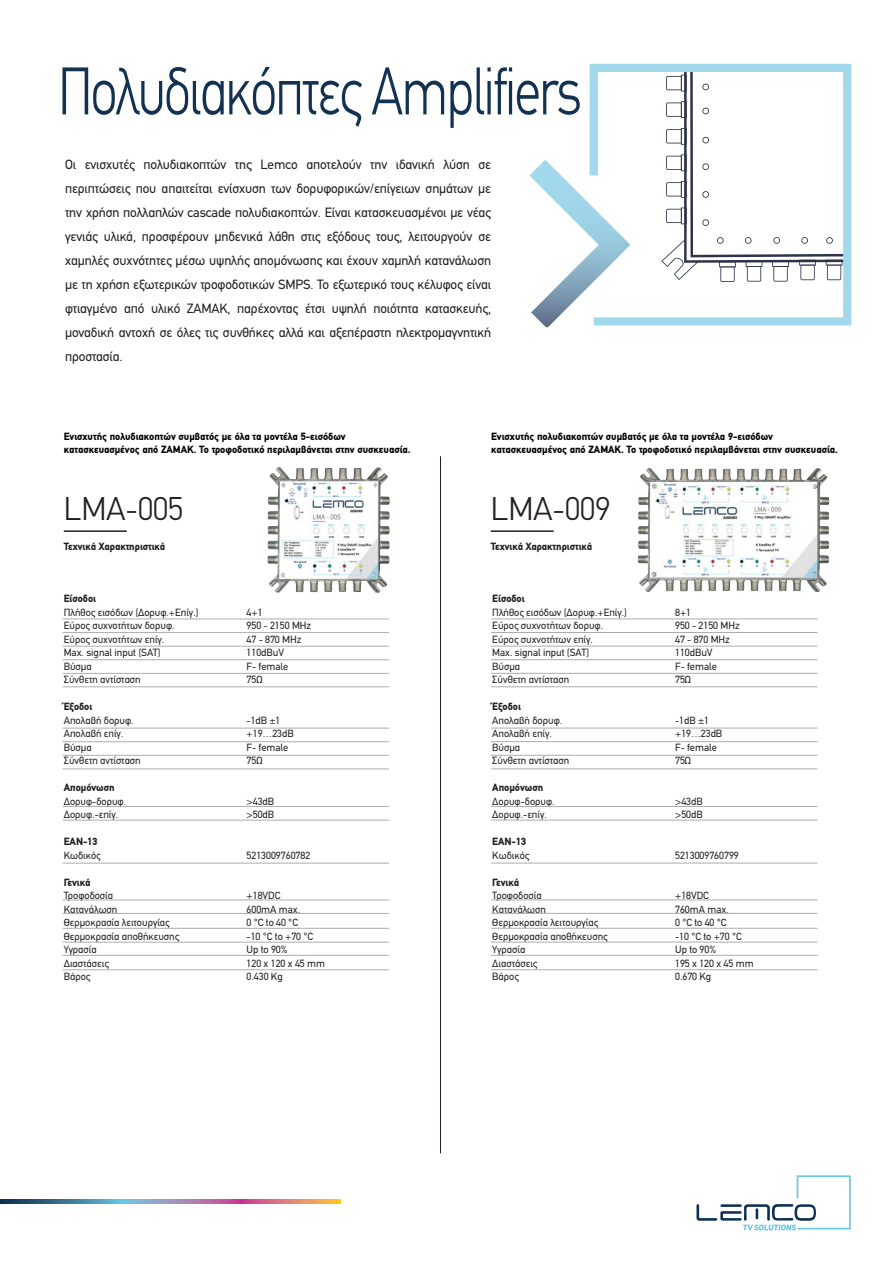
<style>
.page{position:relative;width:893px;height:1263px;background:#fff}
.page>*{position:absolute;margin:0;border:0;box-sizing:border-box;transform-origin:0 0}
.t1{font:300 67.5px "PF Din Text";letter-spacing:-.03em;color:#133252;scale:.8 1}
.t2{font:300 33px "PF Din Text";color:#231f20}
.t3{font:13.5px/24px "PF Din Text";letter-spacing:-.01em;color:#231f20;text-align:justify}
.t4{font:10.5px "PF Din Text";color:#231f20}
.t5{font:900 10.5px/12.6px "PF Din Text";color:#040503}
.t6{font:900 10.5px "PF Din Text";color:#231f20}
</style>
<div class="page">
<svg style="left:0;top:1199px;width:340px;height:4px"></svg>
<svg style="left:696px;top:1175px;width:155px;height:55px"></svg>
<svg style="left:590px;top:64px;width:261px;height:261px"></svg>
<svg style="left:529px;top:160px;width:101px;height:167px"></svg>
<svg style="left:661px;top:72px;width:182px;height:210px"></svg>
<img style="left:267px;top:467px;width:123px;height:126px">
<img style="left:632px;top:467px;width:198px;height:153px">
<hr style="left:64px;top:530px;width:63px;height:2px;background:#231f20">
<hr style="left:491px;top:530px;width:63px;height:2px;background:#231f20">
<hr style="left:440px;top:456px;width:1px;height:697px;background:#231f20">
<hr style="left:63px;top:619px;width:326px;height:1px;background:#aeadad">
<hr style="left:491px;top:619px;width:326px;height:1px;background:#aeadad">
<hr style="left:63px;top:632px;width:326px;height:1px;background:#aeadad">
<hr style="left:491px;top:632px;width:326px;height:1px;background:#aeadad">
<hr style="left:63px;top:646px;width:326px;height:1px;background:#aeadad">
<hr style="left:491px;top:646px;width:326px;height:1px;background:#aeadad">
<hr style="left:63px;top:659px;width:326px;height:1px;background:#aeadad">
<hr style="left:491px;top:659px;width:326px;height:1px;background:#aeadad">
<hr style="left:63px;top:673px;width:326px;height:1px;background:#aeadad">
<hr style="left:491px;top:673px;width:326px;height:1px;background:#aeadad">
<hr style="left:63px;top:686px;width:326px;height:1px;background:#aeadad">
<hr style="left:491px;top:686px;width:326px;height:1px;background:#aeadad">
<hr style="left:63px;top:728px;width:326px;height:1px;background:#aeadad">
<hr style="left:491px;top:728px;width:326px;height:1px;background:#aeadad">
<hr style="left:63px;top:741px;width:326px;height:1px;background:#aeadad">
<hr style="left:491px;top:741px;width:326px;height:1px;background:#aeadad">
<hr style="left:63px;top:755px;width:326px;height:1px;background:#aeadad">
<hr style="left:491px;top:755px;width:326px;height:1px;background:#aeadad">
<hr style="left:63px;top:769px;width:326px;height:1px;background:#aeadad">
<hr style="left:491px;top:769px;width:326px;height:1px;background:#aeadad">
<hr style="left:63px;top:806px;width:326px;height:1px;background:#aeadad">
<hr style="left:491px;top:806px;width:326px;height:1px;background:#aeadad">
<hr style="left:63px;top:820px;width:326px;height:1px;background:#aeadad">
<hr style="left:491px;top:820px;width:326px;height:1px;background:#aeadad">
<hr style="left:63px;top:900px;width:326px;height:1px;background:#aeadad">
<hr style="left:491px;top:900px;width:326px;height:1px;background:#aeadad">
<hr style="left:63px;top:913px;width:326px;height:1px;background:#aeadad">
<hr style="left:491px;top:913px;width:326px;height:1px;background:#aeadad">
<hr style="left:63px;top:928px;width:326px;height:1px;background:#aeadad">
<hr style="left:491px;top:928px;width:326px;height:1px;background:#aeadad">
<hr style="left:63px;top:942px;width:326px;height:1px;background:#aeadad">
<hr style="left:491px;top:942px;width:326px;height:1px;background:#aeadad">
<hr style="left:63px;top:863px;width:326px;height:1px;background:#aeadad">
<hr style="left:491px;top:863px;width:326px;height:1px;background:#aeadad">
<hr style="left:63px;top:955px;width:326px;height:1px;background:#aeadad">
<hr style="left:491px;top:955px;width:326px;height:1px;background:#aeadad">
<hr style="left:63px;top:969px;width:326px;height:1px;background:#aeadad">
<hr style="left:491px;top:969px;width:326px;height:1px;background:#aeadad">
<h1 class="t1" style="left:58px;top:51px;width:656px">Πολυδιακόπτες Amplifiers</h1>
<p class="t3" style="left:65px;top:152px;width:428px">Οι ενισχυτές πολυδιακοπτών της Lemco αποτελούν την ιδανική λύση σε περιπτώσεις που απαιτείται ενίσχυση των δορυφορικών/επίγειων σημάτων με την χρήση πολλαπλών cascade πολυδιακοπτών. Είναι κατασκευασμένοι µε νέας γενιάς υλικά, προσφέρουν µηδενικά λάθη στις εξόδους τους, λειτουργούν σε χαµηλές συχνότητες µέσω υψηλής απομόνωσης και έχουν χαμηλή κατανάλωση µε τη χρήση εξωτερικών τροφοδοτικών SMPS. Το εξωτερικό τους κέλυφος είναι φτιαγµένο από υλικό ZAMAK, παρέχοντας έτσι υψηλή ποιότητα κατασκευής, µοναδική αντοχή σε όλες τις συνθήκες αλλά και αξεπέραστη ηλεκτροµαγνητική προστασία.</p>
<p class="t5" style="left:64px;top:430px;width:348px">Ενισχυτής πολυδιακοπτών συμβατός με όλα τα μοντέλα 5-εισόδων κατασκευασμένος από ZAMAK. Το τροφοδοτικό περιλαμβάνεται στην συσκευασία.</p>
<p class="t5" style="left:491px;top:430px;width:348px">Ενισχυτής πολυδιακοπτών συμβατός με όλα τα μοντέλα 9-εισόδων κατασκευασμένος από ZAMAK. Το τροφοδοτικό περιλαμβάνεται στην συσκευασία.</p>
<h2 class="t2" style="left:64px;top:489px;width:121px">LMA-005</h2>
<h2 class="t2" style="left:491px;top:489px;width:121px">LMA-009</h2>
<p class="t6" style="left:64px;top:540px;width:103px">Τεχνικά Χαρακτηριστικά</p>
<p class="t6" style="left:64px;top:592px;width:34px">Είσοδοι</p>
<p class="t4" style="left:64px;top:606px;width:136px">Πλήθος εισόδων (Δορυφ.+Επίγ.)</p>
<p class="t4" style="left:247px;top:606px;width:17px">4+1</p>
<p class="t4" style="left:64px;top:619px;width:112px">Εύρος συχνοτήτων δορυφ.</p>
<p class="t4" style="left:247px;top:619px;width:66px">950 - 2150 MHz</p>
<p class="t4" style="left:64px;top:633px;width:102px">Εύρος συχνοτήτων επίγ.</p>
<p class="t4" style="left:247px;top:633px;width:56px">47 - 870 MHz</p>
<p class="t4" style="left:64px;top:646px;width:98px">Max. signal input (SAT)</p>
<p class="t4" style="left:247px;top:646px;width:39px">110dBuV</p>
<p class="t4" style="left:64px;top:660px;width:29px">Βύσμα</p>
<p class="t4" style="left:247px;top:660px;width:43px">F- female</p>
<p class="t4" style="left:64px;top:673px;width:79px">Σύνθετη αντίσταση</p>
<p class="t4" style="left:247px;top:673px;width:17px">75Ω</p>
<p class="t6" style="left:64px;top:700px;width:30px">Έξοδοι</p>
<p class="t4" style="left:64px;top:714px;width:71px">Απολαβή δορυφ.</p>
<p class="t4" style="left:247px;top:714px;width:35px">-1dB ±1</p>
<p class="t4" style="left:64px;top:727px;width:61px">Απολαβή επίγ.</p>
<p class="t4" style="left:247px;top:727px;width:48px">+19…23dB</p>
<p class="t4" style="left:64px;top:741px;width:29px">Βύσμα</p>
<p class="t4" style="left:247px;top:741px;width:43px">F- female</p>
<p class="t4" style="left:64px;top:754px;width:79px">Σύνθετη αντίσταση</p>
<p class="t4" style="left:247px;top:754px;width:17px">75Ω</p>
<p class="t6" style="left:64px;top:781px;width:52px">Απομόνωση</p>
<p class="t4" style="left:64px;top:795px;width:64px">Δορυφ-δορυφ.</p>
<p class="t4" style="left:247px;top:795px;width:29px">&gt;43dB</p>
<p class="t4" style="left:64px;top:808px;width:56px">Δορυφ.-επίγ.</p>
<p class="t4" style="left:247px;top:808px;width:29px">&gt;50dB</p>
<p class="t6" style="left:64px;top:835px;width:35px">EAN-13</p>
<p class="t4" style="left:64px;top:849px;width:39px">Κωδικός</p>
<p class="t4" style="left:247px;top:849px;width:65px">5213009760782</p>
<p class="t6" style="left:64px;top:876px;width:28px">Γενικά</p>
<p class="t4" style="left:64px;top:889px;width:51px">Τροφοδοσία</p>
<p class="t4" style="left:247px;top:889px;width:35px">+18VDC</p>
<p class="t4" style="left:64px;top:903px;width:55px">Κατανάλωση</p>
<p class="t4" style="left:247px;top:903px;width:55px">600mA max.</p>
<p class="t4" style="left:64px;top:916px;width:107px">Θερμοκρασία λειτουργίας</p>
<p class="t4" style="left:247px;top:916px;width:53px">0 °C to 40 °C</p>
<p class="t4" style="left:64px;top:930px;width:117px">Θερμοκρασία αποθήκευσης</p>
<p class="t4" style="left:247px;top:930px;width:68px">-10 °C to +70 °C</p>
<p class="t4" style="left:64px;top:943px;width:34px">Υγρασία</p>
<p class="t4" style="left:247px;top:943px;width:42px">Up to 90%</p>
<p class="t4" style="left:64px;top:957px;width:47px">Διαστάσεις</p>
<p class="t4" style="left:247px;top:957px;width:80px">120 x 120 x 45 mm</p>
<p class="t4" style="left:64px;top:970px;width:28px">Βάρος</p>
<p class="t4" style="left:247px;top:970px;width:38px">0.430 Kg</p>
<p class="t6" style="left:491px;top:540px;width:103px">Τεχνικά Χαρακτηριστικά</p>
<p class="t6" style="left:492px;top:592px;width:34px">Είσοδοι</p>
<p class="t4" style="left:492px;top:606px;width:136px">Πλήθος εισόδων (Δορυφ.+Επίγ.)</p>
<p class="t4" style="left:675px;top:606px;width:17px">8+1</p>
<p class="t4" style="left:492px;top:619px;width:112px">Εύρος συχνοτήτων δορυφ.</p>
<p class="t4" style="left:675px;top:619px;width:66px">950 - 2150 MHz</p>
<p class="t4" style="left:492px;top:633px;width:102px">Εύρος συχνοτήτων επίγ.</p>
<p class="t4" style="left:675px;top:633px;width:56px">47 - 870 MHz</p>
<p class="t4" style="left:492px;top:646px;width:98px">Max. signal input (SAT)</p>
<p class="t4" style="left:675px;top:646px;width:39px">110dBuV</p>
<p class="t4" style="left:492px;top:660px;width:29px">Βύσμα</p>
<p class="t4" style="left:675px;top:660px;width:43px">F- female</p>
<p class="t4" style="left:492px;top:673px;width:79px">Σύνθετη αντίσταση</p>
<p class="t4" style="left:675px;top:673px;width:17px">75Ω</p>
<p class="t6" style="left:492px;top:700px;width:30px">Έξοδοι</p>
<p class="t4" style="left:492px;top:714px;width:71px">Απολαβή δορυφ.</p>
<p class="t4" style="left:675px;top:714px;width:35px">-1dB ±1</p>
<p class="t4" style="left:492px;top:727px;width:61px">Απολαβή επίγ.</p>
<p class="t4" style="left:675px;top:727px;width:48px">+19…23dB</p>
<p class="t4" style="left:492px;top:741px;width:29px">Βύσμα</p>
<p class="t4" style="left:675px;top:741px;width:43px">F- female</p>
<p class="t4" style="left:492px;top:754px;width:79px">Σύνθετη αντίσταση</p>
<p class="t4" style="left:675px;top:754px;width:17px">75Ω</p>
<p class="t6" style="left:492px;top:781px;width:52px">Απομόνωση</p>
<p class="t4" style="left:492px;top:795px;width:64px">Δορυφ-δορυφ.</p>
<p class="t4" style="left:675px;top:795px;width:29px">&gt;43dB</p>
<p class="t4" style="left:492px;top:808px;width:56px">Δορυφ.-επίγ.</p>
<p class="t4" style="left:675px;top:808px;width:29px">&gt;50dB</p>
<p class="t6" style="left:492px;top:835px;width:35px">EAN-13</p>
<p class="t4" style="left:492px;top:849px;width:39px">Κωδικός</p>
<p class="t4" style="left:675px;top:849px;width:65px">5213009760799</p>
<p class="t6" style="left:492px;top:876px;width:28px">Γενικά</p>
<p class="t4" style="left:492px;top:889px;width:51px">Τροφοδοσία</p>
<p class="t4" style="left:675px;top:889px;width:35px">+18VDC</p>
<p class="t4" style="left:492px;top:903px;width:55px">Κατανάλωση</p>
<p class="t4" style="left:675px;top:903px;width:55px">760mA max.</p>
<p class="t4" style="left:492px;top:916px;width:107px">Θερμοκρασία λειτουργίας</p>
<p class="t4" style="left:675px;top:916px;width:53px">0 °C to 40 °C</p>
<p class="t4" style="left:492px;top:930px;width:117px">Θερμοκρασία αποθήκευσης</p>
<p class="t4" style="left:675px;top:930px;width:68px">-10 °C to +70 °C</p>
<p class="t4" style="left:492px;top:943px;width:34px">Υγρασία</p>
<p class="t4" style="left:675px;top:943px;width:42px">Up to 90%</p>
<p class="t4" style="left:492px;top:957px;width:47px">Διαστάσεις</p>
<p class="t4" style="left:675px;top:957px;width:80px">195 x 120 x 45 mm</p>
<p class="t4" style="left:492px;top:970px;width:28px">Βάρος</p>
<p class="t4" style="left:675px;top:970px;width:38px">0.670 Kg</p>
</div>
